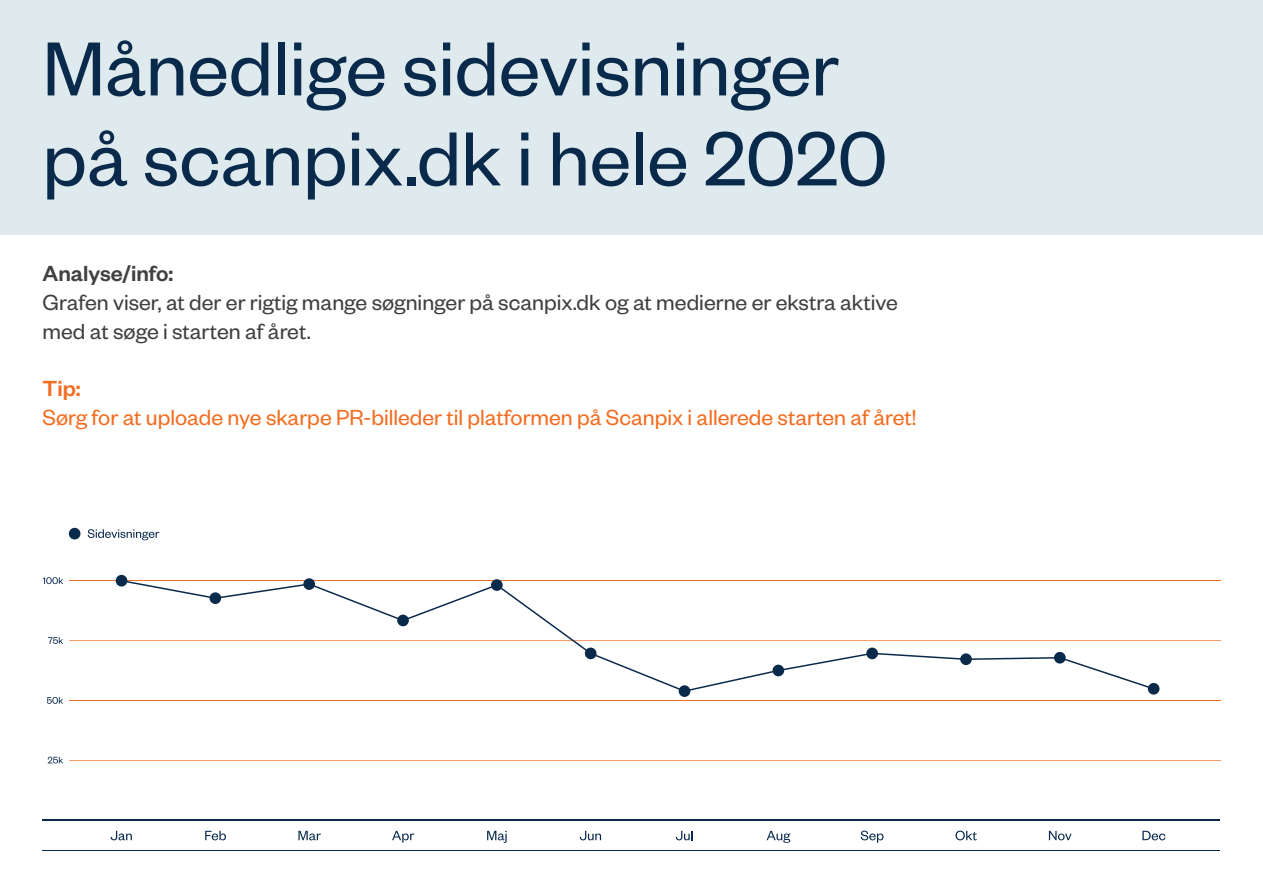
<style>
.page{position:relative;width:1263px;height:893px;background:#fff}
.page>*{position:absolute;margin:0;border:0;box-sizing:border-box;transform-origin:0 0}
.t1{font:84px/90px "Founders Grotesk";color:#0a2a4c}
.t2{font:24px/28.8px "Founders Grotesk";color:#413f41}
.t3{font:24px "Founders Grotesk";color:#f36d21}
.t4{font:500 24px "Founders Grotesk";color:#413f41}
.t5{font:500 24px "Founders Grotesk";color:#f36d21}
</style>
<div class="page">
<div style="left:0;top:0;width:1263px;height:235px;background:#dfeaee"></div>
<hr style="left:69px;top:760px;width:1151px;height:1px;background:#f89e68">
<hr style="left:69px;top:700px;width:1151px;height:1px;background:#f36d21">
<hr style="left:69px;top:640px;width:1151px;height:1px;background:#f89e68">
<hr style="left:69px;top:580px;width:1151px;height:1px;background:#f36d21">
<svg style="left:205px;top:831px;width:21px;height:9px"></svg>
<svg style="left:111px;top:831px;width:21px;height:9px"></svg>
<svg style="left:88px;top:529px;width:71px;height:11px"></svg>
<svg style="left:48px;top:757px;width:15px;height:6px"></svg>
<svg style="left:47px;top:697px;width:16px;height:7px"></svg>
<svg style="left:48px;top:637px;width:15px;height:7px"></svg>
<svg style="left:43px;top:577px;width:20px;height:7px"></svg>
<svg style="left:298px;top:831px;width:23px;height:9px"></svg>
<svg style="left:392px;top:831px;width:22px;height:12px"></svg>
<svg style="left:487px;top:831px;width:20px;height:12px"></svg>
<svg style="left:580px;top:831px;width:21px;height:9px"></svg>
<svg style="left:676px;top:831px;width:17px;height:9px"></svg>
<svg style="left:766px;top:831px;width:24px;height:12px"></svg>
<svg style="left:861px;top:831px;width:22px;height:12px"></svg>
<svg style="left:955px;top:831px;width:22px;height:9px"></svg>
<svg style="left:1049px;top:831px;width:22px;height:9px"></svg>
<svg style="left:1142px;top:831px;width:23px;height:9px"></svg>
<svg style="left:303px;top:578px;width:12px;height:12px"></svg>
<div style="left:116px;top:575px;width:11px;height:11px;background:#0a2a4c;border-radius:50%"></div>
<div style="left:69px;top:528px;width:11px;height:11px;background:#0a2a4c;border-radius:50%"></div>
<div style="left:679px;top:685px;width:11px;height:12px;background:#0a2a4c;border-radius:50%"></div>
<div style="left:1148px;top:683px;width:11px;height:12px;background:#0a2a4c;border-radius:50%"></div>
<hr style="left:43px;top:819px;width:1177px;height:2px;background:#0a2a4c">
<hr style="left:43px;top:850px;width:1177px;height:1px;background:#0a2a4c">
<svg style="left:121px;top:580px;width:1032px;height:112px"></svg>
<h1 class="t1" style="left:43px;top:19px;width:846px">Månedlige sidevisninger på scanpix.dk i hele 2020</h1>
<p class="t4" style="left:43px;top:258px;width:132px">Analyse/info:</p>
<p class="t2" style="left:43px;top:286px;width:857px">Grafen viser, at der er rigtig mange søgninger på scanpix.dk og at medierne er ekstra aktive med at søge i starten af året.</p>
<p class="t5" style="left:43px;top:373px;width:40px">Tip:</p>
<p class="t3" style="left:43px;top:403px;width:875px">Sørg for at uploade nye skarpe PR-billeder til platformen på Scanpix i allerede starten af året!</p>
</div>
